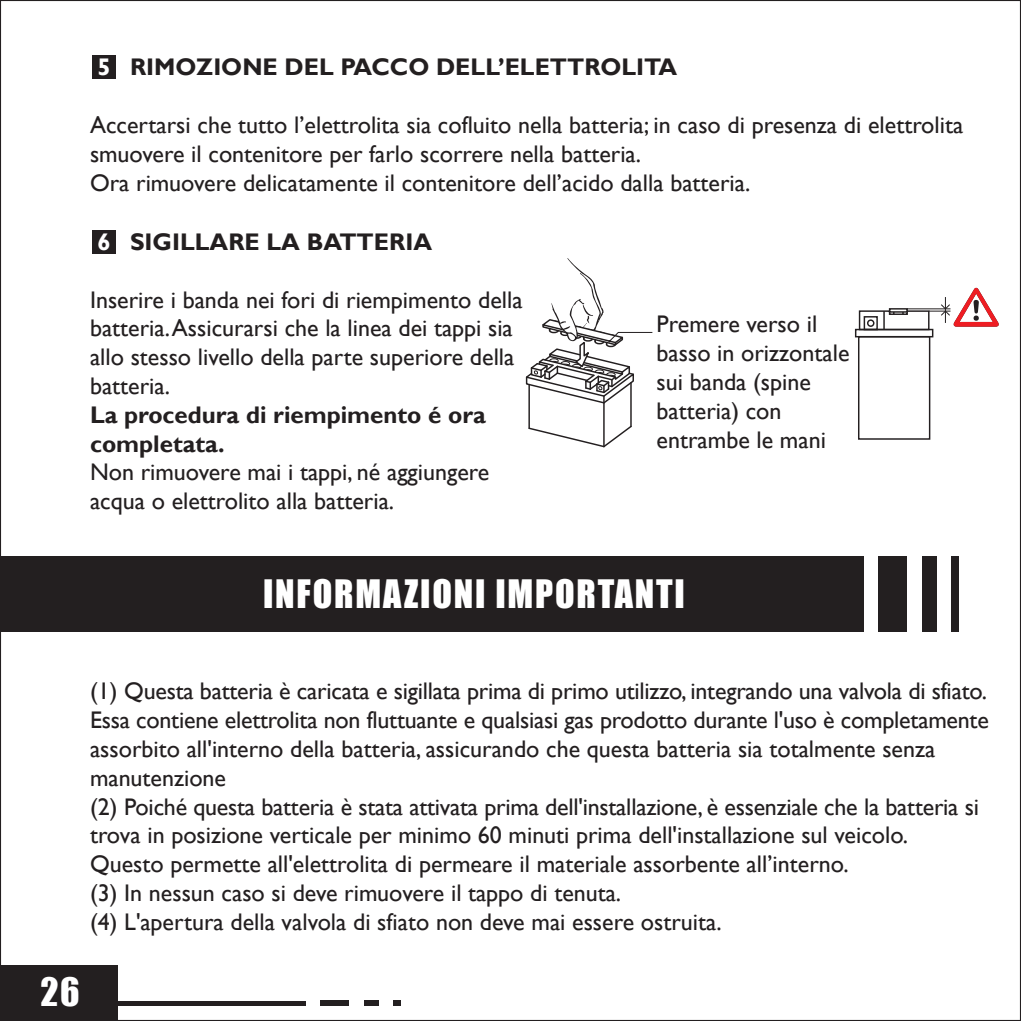
<style>
.page{position:relative;width:1021px;height:1021px;background:#fff}
.page>*{position:absolute;margin:0;border:0;box-sizing:border-box;transform-origin:0 0}
.t1{font:36px "Impact";letter-spacing:.05em;color:#fff}
.t2{font:24px/28.8px "Gill Sans";color:#231f20}
.t3{font:700 24px/28.8px "Gill Sans";color:#231f20}
.t4{font:700 24px "Gill Sans";color:#fff}
</style>
<div class="page">
<div style="left:0;top:556px;width:863px;height:75px;background:#231f20"></div>
<div style="left:878px;top:556px;width:29px;height:75px;background:#231f20"></div>
<div style="left:922px;top:556px;width:14px;height:75px;background:#231f20"></div>
<div style="left:951px;top:556px;width:7px;height:75px;background:#231f20"></div>
<hr style="left:0;top:1001px;width:305px;height:4px;background:#231f20">
<div style="left:0;top:965px;width:117px;height:55px;background:#231f20"></div>
<div style="left:320px;top:1000px;width:29px;height:5px;background:#231f20"></div>
<div style="left:364px;top:1000px;width:14px;height:5px;background:#231f20"></div>
<svg style="left:393px;top:1000px;width:7px;height:5px"></svg>
<div style="left:855px;top:329px;width:78px;height:8px;border:1px solid #231f20"></div>
<div style="left:858px;top:336px;width:72px;height:104px;border:1px solid #231f20"></div>
<hr style="left:603px;top:403px;width:1px;height:43px;background:#231f20">
<hr style="left:528px;top:384px;width:2px;height:44px;background:#231f20">
<hr style="left:630px;top:383px;width:1px;height:43px;background:#231f20">
<svg style="left:528px;top:424px;width:104px;height:24px"></svg>
<svg style="left:858px;top:288px;width:140px;height:43px"></svg>
<svg style="left:525px;top:258px;width:128px;height:146px"></svg>
<div style="left:92px;top:55px;width:24px;height:24px;background:#231f20"></div>
<div style="left:92px;top:230px;width:24px;height:23px;background:#231f20"></div>
<p class="t4" style="left:97px;top:53px;width:15px">5</p>
<p class="t3" style="left:130px;top:53px;width:548px">RIMOZIONE DEL PACCO DELL’ELETTROLITA</p>
<p class="t2" style="left:90px;top:111px;width:874px">Accertarsi che tutto l’elettrolita sia cofluito nella batteria; in caso di presenza di elettrolita smuovere il contenitore per farlo scorrere nella batteria.<br>Ora rimuovere delicatamente il contenitore dell’acido dalla batteria.</p>
<p class="t4" style="left:97px;top:227px;width:15px">6</p>
<p class="t3" style="left:130px;top:228px;width:303px">SIGILLARE LA BATTERIA</p>
<p class="t2" style="left:90px;top:285px;width:434px">Inserire i banda nei fori di riempimento della batteria. Assicurarsi che la linea dei tappi sia allo stesso livello della parte superiore della batteria.</p>
<p class="t3" style="left:90px;top:401px;width:397px">La procedura di riempimento é ora completata.</p>
<p class="t2" style="left:90px;top:458px;width:401px">Non rimuovere mai i tappi, né aggiungere acqua o elettrolito alla batteria.</p>
<p class="t2" style="left:656px;top:310px;width:194px">Premere verso il basso in orizzontale sui banda (spine batteria) con entrambe le mani</p>
<h1 class="t1" style="left:263px;top:566px;width:423px">INFORMAZIONI IMPORTANTI</h1>
<p class="t2" style="left:90px;top:677px;width:900px">(1) Questa batteria è caricata e sigillata prima di primo utilizzo, integrando una valvola di sfiato.<br>Essa contiene elettrolita non fluttuante e qualsiasi gas prodotto durante l'uso è completamente assorbito all'interno della batteria, assicurando che questa batteria sia totalmente senza manutenzione<br>(2) Poiché questa batteria è stata attivata prima dell'installazione, è essenziale che la batteria si trova in posizione verticale per minimo 60 minuti prima dell'installazione sul veicolo.<br>Questo permette all'elettrolita di permeare il materiale assorbente all’interno.<br>(3) In nessun caso si deve rimuovere il tappo di tenuta.<br>(4) L'apertura della valvola di sfiato non deve mai essere ostruita.</p>
<h1 class="t1" style="left:40px;top:963px;width:41px">26</h1>
</div>
